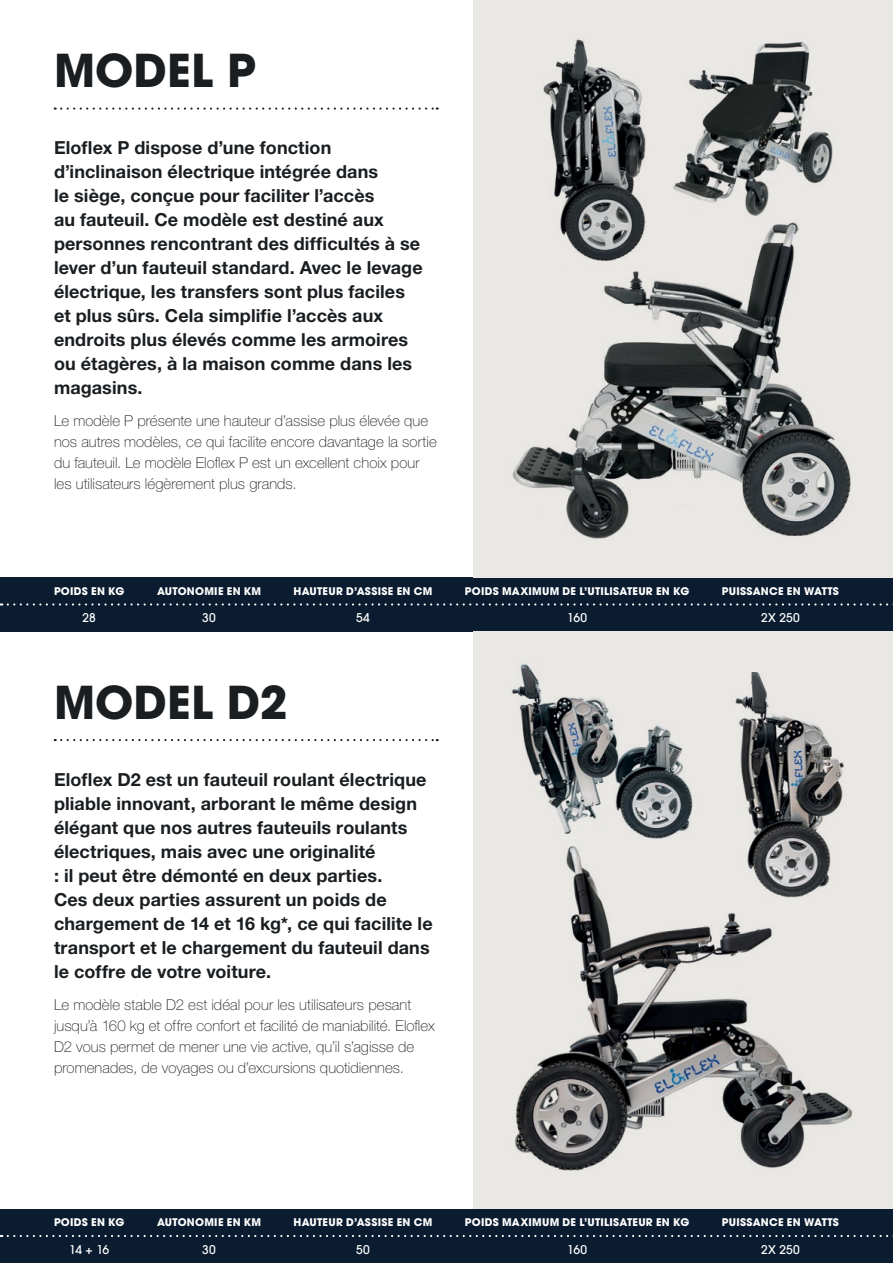
<style>
.page{position:relative;width:893px;height:1263px;background:#fff}
.page>*{position:absolute;margin:0;border:0;box-sizing:border-box;transform-origin:0 0}
.t1{font:700 45px "ITC Avant Garde Pro";color:#1b1e21}
.t2{font:700 18px/24px "Helvetica Neue LT Pro";letter-spacing:.005em;color:#1b1e21}
.t3{font:100 15px/21px "Helvetica Neue LT Pro";letter-spacing:.005em;color:#1b1e21}
.t4{font:500 12px "ITC Avant Garde Pro";letter-spacing:.02em;color:#fff}
.t5{font:700 10.5px "ITC Avant Garde Pro";letter-spacing:.025em;color:#fff}
</style>
<div class="page">
<div style="left:0;top:577px;width:893px;height:54px;background:#0b1c30"></div>
<div style="left:0;top:1209px;width:893px;height:54px;background:#0b1c30"></div>
<div style="left:473px;top:0;width:420px;height:577px;background:#eae8e5"></div>
<div style="left:473px;top:631px;width:420px;height:578px;background:#eae8e5"></div>
<img style="left:673px;top:42px;width:160px;height:170px">
<img style="left:543px;top:39px;width:103px;height:173px">
<img style="left:514px;top:846px;width:339px;height:324px">
<img style="left:511px;top:664px;width:182px;height:175px">
<img style="left:731px;top:672px;width:117px;height:229px">
<img style="left:512px;top:212px;width:339px;height:327px">
<svg style="left:55px;top:107px;width:383px;height:3px"></svg>
<svg style="left:55px;top:739px;width:383px;height:2px"></svg>
<svg style="left:8px;top:603px;width:885px;height:2px"></svg>
<svg style="left:8px;top:1235px;width:885px;height:2px"></svg>
<h1 class="t1" style="left:54px;top:41px;width:203px">MODEL P</h1>
<p class="t2" style="left:54px;top:135px;width:370px">Eloflex P dispose d’une fonction d’inclinaison électrique intégrée dans<br>le siège, conçue pour faciliter l’accès<br>au fauteuil. Ce modèle est destiné aux personnes rencontrant des difficultés à se lever d’un fauteuil standard. Avec le levage électrique, les transfers sont plus faciles et plus sûrs. Cela simplifie l’accès aux endroits plus élevés comme les armoires ou étagères, à la maison comme dans les magasins.</p>
<p class="t3" style="left:54px;top:410px;width:384px">Le modèle P présente une hauteur d’assise plus élevée que nos autres modèles, ce qui facilite encore davantage la sortie du fauteuil. Le modèle Eloflex P est un excellent choix pour les utilisateurs légèrement plus grands.</p>
<p class="t5" style="left:54px;top:584px;width:72px">POIDS EN KG</p>
<p class="t5" style="left:157px;top:584px;width:106px">AUTONOMIE EN KM</p>
<p class="t5" style="left:294px;top:584px;width:140px">HAUTEUR D’ASSISE EN CM</p>
<p class="t5" style="left:465px;top:584px;width:226px">POIDS MAXIMUM DE L’UTILISATEUR EN KG</p>
<p class="t5" style="left:722px;top:584px;width:119px">PUISSANCE EN WATTS</p>
<p class="t4" style="left:83px;top:610px;width:15px">28</p>
<p class="t4" style="left:567px;top:610px;width:21px">160</p>
<p class="t4" style="left:202px;top:610px;width:15px">30</p>
<p class="t4" style="left:356px;top:610px;width:15px">54</p>
<p class="t4" style="left:761px;top:610px;width:40px">2X 250</p>
<h1 class="t1" style="left:54px;top:672px;width:235px">MODEL D2</h1>
<p class="t2" style="left:54px;top:767px;width:380px">Eloflex D2 est un fauteuil roulant électrique pliable innovant, arborant le même design élégant que nos autres fauteuils roulants électriques, mais avec une originalité<br>: il peut être démonté en deux parties.<br>Ces deux parties assurent un poids de chargement de 14 et 16 kg*, ce qui facilite le transport et le chargement du fauteuil dans le coffre de votre voiture.</p>
<p class="t3" style="left:54px;top:994px;width:382px">Le modèle stable D2 est idéal pour les utilisateurs pesant jusqu’à 160 kg et offre confort et facilité de maniabilité. Eloflex D2 vous permet de mener une vie active, qu’il s’agisse de promenades, de voyages ou d’excursions quotidiennes.</p>
<p class="t5" style="left:54px;top:1215px;width:72px">POIDS EN KG</p>
<p class="t5" style="left:157px;top:1215px;width:106px">AUTONOMIE EN KM</p>
<p class="t5" style="left:294px;top:1215px;width:140px">HAUTEUR D’ASSISE EN CM</p>
<p class="t5" style="left:465px;top:1215px;width:226px">POIDS MAXIMUM DE L’UTILISATEUR EN KG</p>
<p class="t5" style="left:722px;top:1215px;width:119px">PUISSANCE EN WATTS</p>
<p class="t4" style="left:69px;top:1242px;width:41px">14 + 16</p>
<p class="t4" style="left:356px;top:1242px;width:15px">50</p>
<p class="t4" style="left:567px;top:1242px;width:21px">160</p>
<p class="t4" style="left:202px;top:1242px;width:15px">30</p>
<p class="t4" style="left:761px;top:1242px;width:40px">2X 250</p>
</div>
